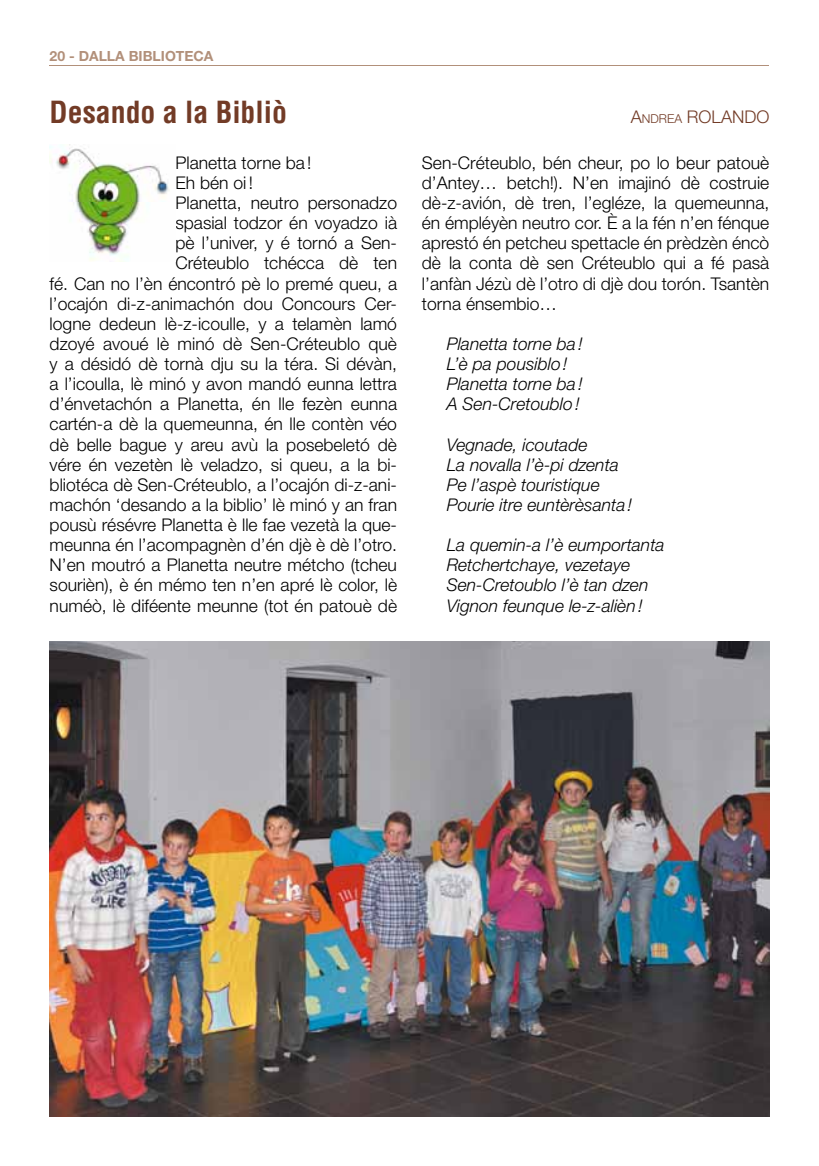
<style>
.page{position:relative;width:819px;height:1166px;background:#fff}
.page>*{position:absolute;margin:0;border:0;box-sizing:border-box;transform-origin:0 0}
.t1{font:700 condensed 29.75px "Helvetica";color:#723b26}
.t2{font:300 17.5px/20.1px "Helvetica Neue";color:#000;text-align:justify}
.t3{font:italic 300 17.5px/20.1px "Helvetica Neue";color:#000}
.t4{font:300 17.5px "Helvetica Neue";color:#723b26}
.t5{font:700 14px "Helvetica Neue";color:#b2907a}
.s1{font-style:inherit}
.s2{font-size:12.25px}
</style>
<div class="page">
<img style="left:50px;top:144px;width:119px;height:118px">
<img style="left:50px;top:641px;width:719px;height:475px">
<hr style="left:50px;top:65px;width:719px;height:1px;background:#b2907a">
<p class="t5" style="left:50px;top:47px;width:165px">20 - DALLA BIBLIOTECA</p>
<h1 class="t1" style="left:50px;top:93px;width:239px">Desando a la Bibliò</h1>
<p class="t4" style="left:631px;top:106px;width:140px"><span class="s1">A</span><span class="s2">NDREA</span> RoLANDo</p>
<p class="t2" style="left:175px;top:152px;width:137px">Planetta torne ba !</p>
<p class="t2" style="left:175px;top:172px;width:79px">Eh bén oi !</p>
<p class="t2" style="left:175px;top:192px;width:223px">Planetta, neutro personadzo</p>
<p class="t2" style="left:175px;top:212px;width:223px">spasial todzor én voyadzo ià</p>
<p class="t2" style="left:175px;top:233px;width:223px">pè l’univer, y é tornó a Sen-</p>
<p class="t2" style="left:175px;top:253px;width:223px">Créteublo tchécca dè ten</p>
<p class="t2" style="left:50px;top:273px;width:349px">fé. Can no l’èn éncontró pè lo premé queu, a</p>
<p class="t2" style="left:50px;top:293px;width:349px">l’ocajón di-z-animachón dou Concours Cer-</p>
<p class="t2" style="left:50px;top:313px;width:349px">logne dedeun lè-z-icoulle, y a telamèn lamó</p>
<p class="t2" style="left:50px;top:333px;width:349px">dzoyé avoué lè minó dè Sen-Créteublo què</p>
<p class="t2" style="left:50px;top:353px;width:349px">y a désidó dè tornà dju su la téra. Si dévàn,</p>
<p class="t2" style="left:50px;top:373px;width:349px">a l’icoulla, lè minó y avon mandó eunna lettra</p>
<p class="t2" style="left:50px;top:394px;width:349px">d’énvetachón a Planetta, én lle fezèn eunna</p>
<p class="t2" style="left:50px;top:414px;width:349px">cartén-a dè la quemeunna, én lle contèn véo</p>
<p class="t2" style="left:50px;top:434px;width:349px">dè belle bague y areu avù la posebeletó dè</p>
<p class="t2" style="left:50px;top:454px;width:349px">vére én vezetèn lè veladzo, si queu, a la bi-</p>
<p class="t2" style="left:50px;top:474px;width:349px">bliotéca dè Sen-Créteublo, a l’ocajón di-z-ani-</p>
<p class="t2" style="left:50px;top:494px;width:349px">machón ‘desando a la biblio’ lè minó y an fran</p>
<p class="t2" style="left:50px;top:514px;width:349px">pousù résévre Planetta è lle fae vezetà la que-</p>
<p class="t2" style="left:50px;top:534px;width:349px">meunna én l’acompagnèn d’én djè è dè l’otro.</p>
<p class="t2" style="left:50px;top:555px;width:349px">N’en moutró a Planetta neutre métcho (tcheu</p>
<p class="t2" style="left:50px;top:575px;width:349px">sourièn), è én mémo ten n’en apré lè color, lè</p>
<p class="t2" style="left:50px;top:595px;width:349px">numéò, lè diféente meunne (tot én patouè dè</p>
<p class="t2" style="left:422px;top:152px;width:349px">Sen-Créteublo, bén cheur, po lo beur patouè d’Antey… betch!). N’en imajinó dè costruie dè-z-avión, dè tren, l’egléze, la quemeunna, én émpléyèn neutro cor. È a la fén n’en fénque aprestó én petcheu spettacle én prèdzèn éncò dè la conta dè sen Créteublo qui a fé pasà l’anfàn Jézù dè l’otro di djè dou torón. tsantèn torna énsembio…</p>
<p class="t3" style="left:446px;top:333px;width:138px">Planetta torne ba !<br>L’è pa pousiblo !<br>Planetta torne ba !<br>A Sen-Cretoublo !</p>
<p class="t3" style="left:446px;top:434px;width:187px">Vegnade, icoutade<br>La novalla l’è-pi dzenta<br>Pe l’aspè touristique<br>Pourie itre euntèrèsanta !</p>
<p class="t3" style="left:446px;top:535px;width:219px">La quemin-a l’è eumportanta<br>Retchertchaye, vezetaye<br>Sen-Cretoublo l’è tan dzen<br>Vignon feunque le-z-alièn !</p>
</div>
